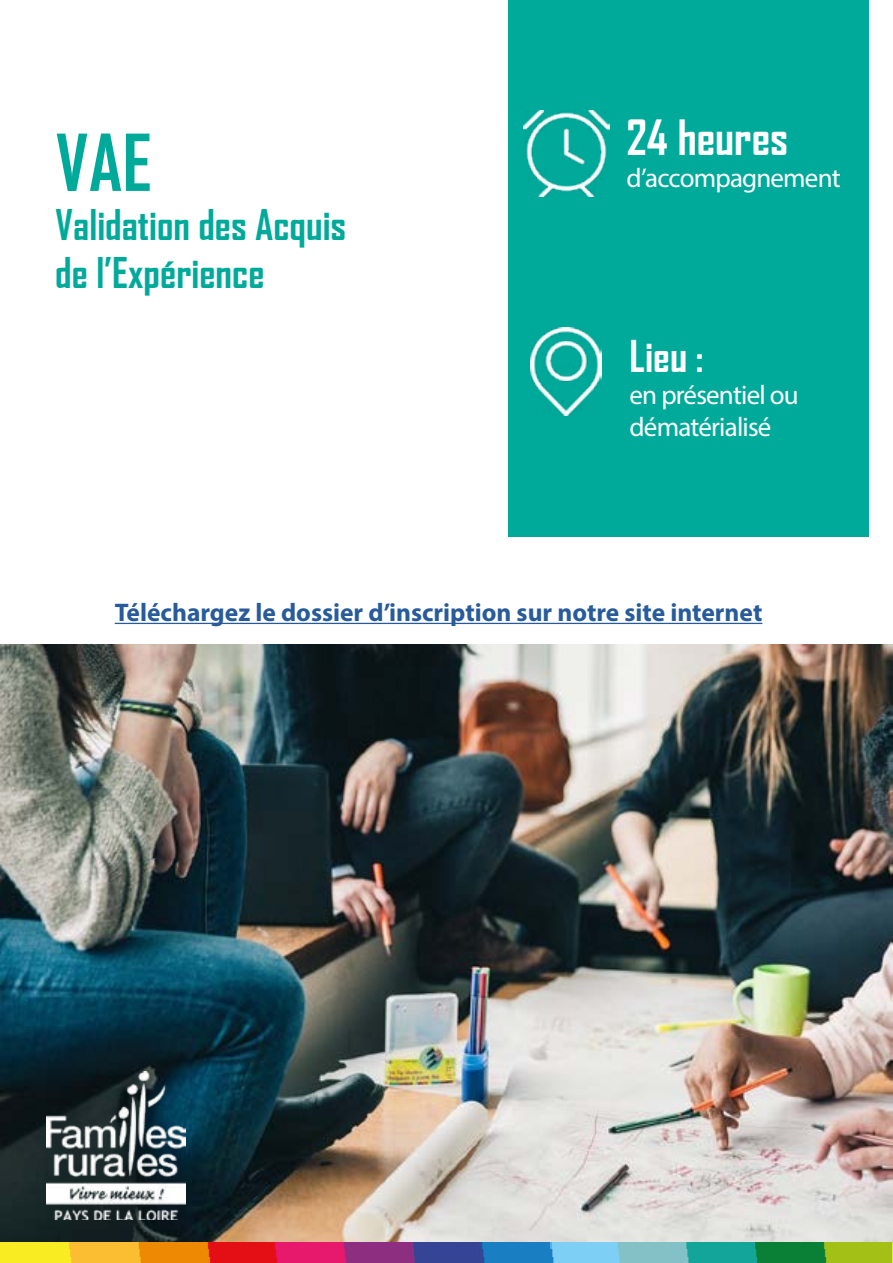
<style>
.page{position:relative;width:893px;height:1263px;background:#fff}
.page>*{position:absolute;margin:0;border:0;box-sizing:border-box;transform-origin:0 0}
.t1{font:700 75px "Agency FB";color:#00aa9b}
.t2{font:700 46.5px "Agency FB";color:#fff}
.t3{font:700 42px "Agency FB";color:#fff}
.t4{font:700 40.5px/48.6px "Agency FB";color:#00aa9b}
.t5{font:27px/32.4px "Myriad Pro";letter-spacing:-.03em;color:#fff}
.t6{font:700 25.5px "Myriad Pro";color:#275b9b}
</style>
<div class="page">
<img style="left:0;top:645px;width:893px;height:618px">
<svg style="left:892px;top:1242px;width:1px;height:21px"></svg>
<div style="left:508px;top:0;width:361px;height:537px;background:#00aa9b"></div>
<hr style="left:115px;top:623px;width:647px;height:1px;background:#275b9b">
<img style="left:46px;top:1071px;width:139px;height:148px">
<img style="left:524px;top:111px;width:85px;height:85px">
<img style="left:530px;top:327px;width:71px;height:89px">
<h1 class="t1" style="left:55px;top:116px;width:98px">VAE</h1>
<h3 class="t4" style="left:55px;top:199px;width:293px">Validation des Acquis de l’Expérience</h3>
<h2 class="t2" style="left:626px;top:108px;width:163px">24 heures</h2>
<p class="t5" style="left:626px;top:162px;width:216px">d’accompagnement</p>
<h3 class="t3" style="left:629px;top:330px;width:76px">Lieu :</h3>
<p class="t5" style="left:629px;top:378px;width:171px">en présentiel ou dématérialisé</p>
<p class="t6" style="left:115px;top:596px;width:649px">Téléchargez le dossier d’inscription sur notre site internet</p>
</div>
